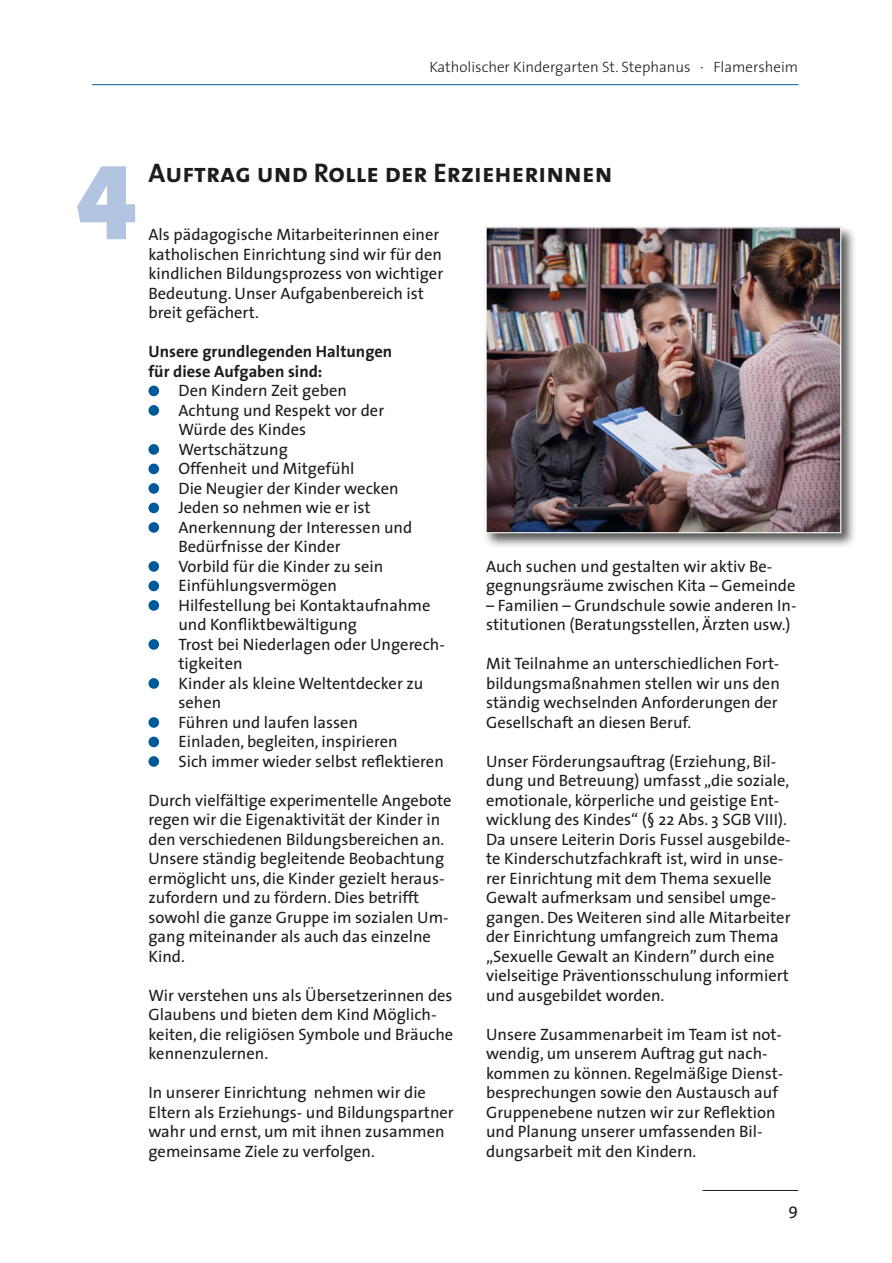
<style>
.page{position:relative;width:892px;height:1263px;background:#fff}
.page>*{position:absolute;margin:0;border:0;box-sizing:border-box;transform-origin:0 0}
.t1{font:108px "The Sans Black Caps";color:#b3c4e1}
.t2{font:27px "The Sans Bold Caps";color:#1c1c1a}
.t3{font:16.5px/19.5px "The Sans";color:#1c1c1a}
.t4{font:700 16.5px/19.5px "The Sans";color:#1c1c1a}
.t5{font:300 15px "The Sans";color:#1c1c1a}
</style>
<div class="page">
<hr style="left:92px;top:84px;width:706px;height:1px;background:#005a99">
<hr style="left:702px;top:1190px;width:96px;height:1px;background:#1c1c1a">
<div style="left:482px;top:224px;width:374px;height:324px;background:#1c1c1a;opacity:.75"></div>
<img style="left:487px;top:229px;width:352px;height:302px">
<div style="left:485px;top:227px;width:356px;height:306px;border:1px solid #fff"></div>
<div style="left:148px;top:386px;width:11px;height:10px;background:#005a99;border-radius:50%"></div>
<div style="left:148px;top:405px;width:11px;height:11px;background:#005a99;border-radius:50%"></div>
<div style="left:148px;top:444px;width:11px;height:11px;background:#005a99;border-radius:50%"></div>
<div style="left:148px;top:464px;width:11px;height:10px;background:#005a99;border-radius:50%"></div>
<div style="left:148px;top:483px;width:11px;height:11px;background:#005a99;border-radius:50%"></div>
<div style="left:148px;top:503px;width:11px;height:10px;background:#005a99;border-radius:50%"></div>
<div style="left:148px;top:522px;width:11px;height:11px;background:#005a99;border-radius:50%"></div>
<div style="left:148px;top:561px;width:11px;height:11px;background:#005a99;border-radius:50%"></div>
<div style="left:148px;top:581px;width:11px;height:10px;background:#005a99;border-radius:50%"></div>
<div style="left:148px;top:600px;width:11px;height:11px;background:#005a99;border-radius:50%"></div>
<div style="left:148px;top:639px;width:11px;height:11px;background:#005a99;border-radius:50%"></div>
<div style="left:148px;top:678px;width:11px;height:11px;background:#005a99;border-radius:50%"></div>
<div style="left:148px;top:717px;width:11px;height:11px;background:#005a99;border-radius:50%"></div>
<div style="left:148px;top:737px;width:11px;height:10px;background:#005a99;border-radius:50%"></div>
<div style="left:148px;top:756px;width:11px;height:11px;background:#005a99;border-radius:50%"></div>
<p class="t5" style="left:429px;top:54px;width:370px">Katholischer Kindergarten St. Stephanus · Flamersheim</p>
<h1 class="t1" style="left:75px;top:111px;width:63px">4</h1>
<h2 class="t2" style="left:148px;top:150px;width:465px">Auftrag und Rolle der Erzieherinnen</h2>
<p class="t3" style="left:148px;top:224px;width:296px">Als pädagogische Mitarbeiterinnen einer katholischen Einrichtung sind wir für den kindlichen Bildungsprozess von wichtiger Bedeutung. Unser Aufgabenbereich ist breit gefächert.</p>
<p class="t4" style="left:148px;top:341px;width:245px">Unsere grundlegenden Haltungen für diese Aufgaben sind:</p>
<p class="t3" style="left:178px;top:380px;width:268px">Den Kindern Zeit geben<br>Achtung und Respekt vor der<br>Würde des Kindes<br>Wertschätzung<br>Offenheit und Mitgefühl<br>Die Neugier der Kinder wecken<br>Jeden so nehmen wie er ist<br>Anerkennung der Interessen und<br>Bedürfnisse der Kinder<br>Vorbild für die Kinder zu sein<br>Einfühlungsvermögen<br>Hilfestellung bei Kontaktaufnahme und Konfliktbewältigung<br>Trost bei Niederlagen oder Ungerech&shy;tigkeiten<br>Kinder als kleine Weltentdecker zu sehen<br>Führen und laufen lassen<br>Einladen, begleiten, inspirieren<br>Sich immer wieder selbst reflektieren</p>
<p class="t3" style="left:148px;top:790px;width:305px">Durch vielfältige experimentelle Angebote regen wir die Eigenaktivität der Kinder in den verschiedenen Bildungsbereichen an.<br>Unsere ständig begleitende Beobachtung ermöglicht uns, die Kinder gezielt heraus&shy;zufordern und zu fördern. Dies betrifft sowohl die ganze Gruppe im sozialen Um&shy;gang miteinander als auch das einzelne Kind.</p>
<p class="t3" style="left:148px;top:985px;width:306px">Wir verstehen uns als Übersetzerinnen des Glaubens und bieten dem Kind Möglich&shy;keiten, die religiösen Symbole und Bräuche kennenzulernen.</p>
<p class="t3" style="left:148px;top:1082px;width:307px">In unserer Einrichtung nehmen wir die Eltern als Erziehungs- und Bildungspartner wahr und ernst, um mit ihnen zusammen gemeinsame Ziele zu verfolgen.</p>
<p class="t3" style="left:486px;top:556px;width:311px">Auch suchen und gestalten wir aktiv Be&shy;gegnungsräume zwischen Kita – Gemeinde</p>
<p class="t3" style="left:486px;top:595px;width:312px">– Familien – Grundschule sowie anderen In&shy;stitutionen (Beratungsstellen, Ärzten usw.)</p>
<p class="t3" style="left:486px;top:653px;width:295px">Mit Teilnahme an unterschiedlichen Fort&shy;bildungsmaßnahmen stellen wir uns den ständig wechselnden Anforderungen der Gesellschaft an diesen Beruf.</p>
<p class="t3" style="left:486px;top:751px;width:306px">Unser Förderungsauftrag (Erziehung, Bil&shy;dung und Betreuung) umfasst „die soziale, emotionale, körperliche und geistige Ent&shy;wicklung des Kindes“ (§ 22 Abs. 3 SGB VIII).<br>Da unsere Leiterin Doris Fussel ausgebilde&shy;te Kinderschutzfachkraft ist, wird in unse&shy;rer Einrichtung mit dem Thema sexuelle Gewalt aufmerksam und sensibel umge&shy;gangen. Des Weiteren sind alle Mitarbeiter der Einrichtung umfangreich zum Thema „Sexuelle Gewalt an Kindern” durch eine vielseitige Präventionsschulung informiert und ausgebildet worden.</p>
<p class="t3" style="left:486px;top:1024px;width:298px">Unsere Zusammenarbeit im Team ist not&shy;wendig, um unserem Auftrag gut nach&shy;kommen zu können. Regelmäßige Dienst&shy;besprechungen sowie den Austausch auf Gruppenebene nutzen wir zur Reflektion und Planung unserer umfassenden Bil&shy;dungsarbeit mit den Kindern.</p>
<p class="t3" style="left:788px;top:1199px;width:11px">9</p>
</div>
